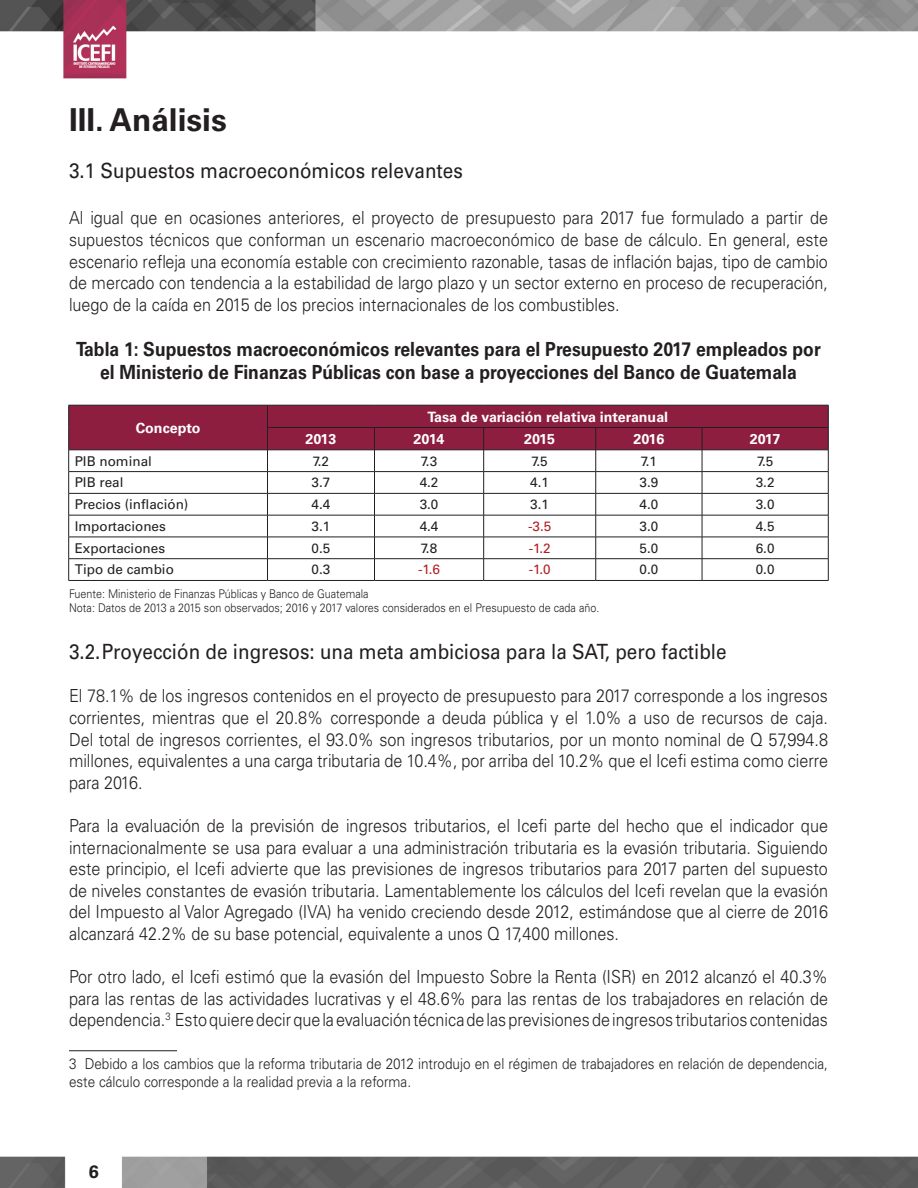
<style>
.page{position:relative;width:918px;height:1188px;background:#fff}
.page>*{position:absolute;margin:0;border:0;box-sizing:border-box;transform-origin:0 0}
.t1{font:700 31.5px "Univers LT Std";color:#231f20}
.t2{font:21px "Univers LT Std";color:#231f20;scale:.9 1}
.t3{font:700 19.5px/23.4px "Univers LT Std";color:#231f20;text-align:center;scale:.9 1}
.t4{font:300 18px/21.6px "Univers LT Std";color:#231f20;text-align:justify;scale:.9 1}
.t5{font:700 18px "Univers LT Std";color:#231f20}
.t6{font:300 15px/18px "Univers LT Std";color:#231f20;scale:.9 1}
.t7{font:700 14.25px "Univers LT Std";color:#fff}
.t8{font:13.5px "Univers LT Std";color:#231f20}
.t9{font:13.5px "Univers LT Std";color:#b01e22}
.t10{font:300 12px "Univers LT Std";color:#231f20;scale:.9 1}
</style>
<div class="page">
<img style="left:0;top:0;width:918px;height:1188px">
<svg style="left:68px;top:405px;width:761px;height:175px"></svg>
<hr style="left:69px;top:580px;width:199px;height:1px;background:#231f20">
<hr style="left:268px;top:580px;width:107px;height:1px;background:#231f20">
<hr style="left:375px;top:580px;width:109px;height:1px;background:#231f20">
<hr style="left:484px;top:580px;width:112px;height:1px;background:#231f20">
<hr style="left:596px;top:580px;width:106px;height:1px;background:#231f20">
<hr style="left:702px;top:580px;width:126px;height:1px;background:#231f20">
<hr style="left:69px;top:1050px;width:108px;height:1px;background:#231f20">
<p class="t1" style="left:69px;top:101px;width:159px">III. Análisis</p>
<p class="t2" style="left:69px;top:158px;width:439px">3.1 Supuestos macroeconómicos relevantes</p>
<p class="t4" style="left:69px;top:207px;width:845px">Al igual que en ocasiones anteriores, el proyecto de presupuesto para 2017 fue formulado a partir de supuestos técnicos que conforman un escenario macroeconómico de base de cálculo. En general, este escenario refleja una economía estable con crecimiento razonable, tasas de inflación bajas, tipo de cambio de mercado con tendencia a la estabilidad de largo plazo y un sector externo en proceso de recuperación, luego de la caída en 2015 de los precios internacionales de los combustibles.</p>
<p class="t3" style="left:76px;top:337px;width:829px">Tabla 1: Supuestos macroeconómicos relevantes para el Presupuesto 2017 empleados por el Ministerio de Finanzas Públicas con base a proyecciones del Banco de Guatemala</p>
<p class="t7" style="left:136px;top:419px;width:66px">Concepto</p>
<p class="t7" style="left:428px;top:408px;width:242px">Tasa de variación relativa interanual</p>
<p class="t7" style="left:306px;top:430px;width:32px">2013</p>
<p class="t7" style="left:414px;top:430px;width:32px">2014</p>
<p class="t7" style="left:524px;top:430px;width:32px">2015</p>
<p class="t7" style="left:633px;top:430px;width:32px">2016</p>
<p class="t7" style="left:750px;top:430px;width:32px">2017</p>
<p class="t8" style="left:75px;top:453px;width:79px">PIB nominal</p>
<p class="t8" style="left:313px;top:453px;width:18px">7.2</p>
<p class="t8" style="left:421px;top:453px;width:18px">7.3</p>
<p class="t8" style="left:532px;top:453px;width:18px">7.5</p>
<p class="t8" style="left:641px;top:453px;width:18px">7.1</p>
<p class="t8" style="left:757px;top:453px;width:18px">7.5</p>
<p class="t8" style="left:75px;top:475px;width:50px">PIB real</p>
<p class="t8" style="left:312px;top:475px;width:20px">3.7</p>
<p class="t8" style="left:420px;top:475px;width:20px">4.2</p>
<p class="t8" style="left:530px;top:475px;width:20px">4.1</p>
<p class="t8" style="left:640px;top:475px;width:20px">3.9</p>
<p class="t8" style="left:756px;top:475px;width:20px">3.2</p>
<p class="t8" style="left:75px;top:496px;width:115px">Precios (inflación)</p>
<p class="t8" style="left:312px;top:496px;width:20px">4.4</p>
<p class="t8" style="left:420px;top:496px;width:20px">3.0</p>
<p class="t8" style="left:530px;top:496px;width:20px">3.1</p>
<p class="t8" style="left:640px;top:496px;width:20px">4.0</p>
<p class="t8" style="left:756px;top:496px;width:20px">3.0</p>
<p class="t8" style="left:75px;top:518px;width:93px">Importaciones</p>
<p class="t8" style="left:312px;top:518px;width:20px">3.1</p>
<p class="t8" style="left:420px;top:518px;width:20px">4.4</p>
<p class="t9" style="left:528px;top:518px;width:25px">-3.5</p>
<p class="t8" style="left:640px;top:518px;width:20px">3.0</p>
<p class="t8" style="left:756px;top:518px;width:20px">4.5</p>
<p class="t8" style="left:75px;top:540px;width:92px">Exportaciones</p>
<p class="t8" style="left:312px;top:540px;width:20px">0.5</p>
<p class="t8" style="left:421px;top:540px;width:18px">7.8</p>
<p class="t9" style="left:529px;top:540px;width:23px">-1.2</p>
<p class="t8" style="left:640px;top:540px;width:20px">5.0</p>
<p class="t8" style="left:756px;top:540px;width:20px">6.0</p>
<p class="t8" style="left:75px;top:562px;width:101px">Tipo de cambio</p>
<p class="t8" style="left:312px;top:562px;width:20px">0.3</p>
<p class="t9" style="left:418px;top:562px;width:23px">-1.6</p>
<p class="t9" style="left:529px;top:562px;width:23px">-1.0</p>
<p class="t8" style="left:640px;top:562px;width:20px">0.0</p>
<p class="t8" style="left:756px;top:562px;width:20px">0.0</p>
<p class="t10" style="left:69px;top:587px;width:334px">Fuente: Ministerio de Finanzas Públicas y Banco de Guatemala</p>
<p class="t10" style="left:69px;top:601px;width:591px">Nota: Datos de 2013 a 2015 son observados; 2016 y 2017 valores considerados en el Presupuesto de cada año.</p>
<p class="t2" style="left:69px;top:639px;width:732px">3.2.Proyección de ingresos: una meta ambiciosa para la SAT, pero factible</p>
<p class="t4" style="left:69px;top:685px;width:845px">El 78.1% de los ingresos contenidos en el proyecto de presupuesto para 2017 corresponde a los ingresos corrientes, mientras que el 20.8% corresponde a deuda pública y el 1.0% a uso de recursos de caja.<br>Del total de ingresos corrientes, el 93.0% son ingresos tributarios, por un monto nominal de Q 57,994.8 millones, equivalentes a una carga tributaria de 10.4%, por arriba del 10.2% que el Icefi estima como cierre para 2016.</p>
<p class="t4" style="left:69px;top:815px;width:845px">Para la evaluación de la previsión de ingresos tributarios, el Icefi parte del hecho que el indicador que internacionalmente se usa para evaluar a una administración tributaria es la evasión tributaria. Siguiendo este principio, el Icefi advierte que las previsiones de ingresos tributarios para 2017 parten del supuesto de niveles constantes de evasión tributaria. Lamentablemente los cálculos del Icefi revelan que la evasión del Impuesto al Valor Agregado (IVA) ha venido creciendo desde 2012, estimándose que al cierre de 2016 alcanzará 42.2% de su base potencial, equivalente a unos Q 17,400 millones.</p>
<p class="t4" style="left:69px;top:966px;width:845px">Por otro lado, el Icefi estimó que la evasión del Impuesto Sobre la Renta (ISR) en 2012 alcanzó el 40.3% para las rentas de las actividades lucrativas y el 48.6% para las rentas de los trabajadores en relación de dependencia.<sup>3</sup> Esto quiere decir que la evaluación técnica de las previsiones de ingresos tributarios contenidas</p>
<p class="t6" style="left:69px;top:1054px;width:845px">3 Debido a los cambios que la reforma tributaria de 2012 introdujo en el régimen de trabajadores en relación de dependencia, este cálculo corresponde a la realidad previa a la reforma.</p>
<p class="t5" style="left:89px;top:1161px;width:12px">6</p>
</div>
